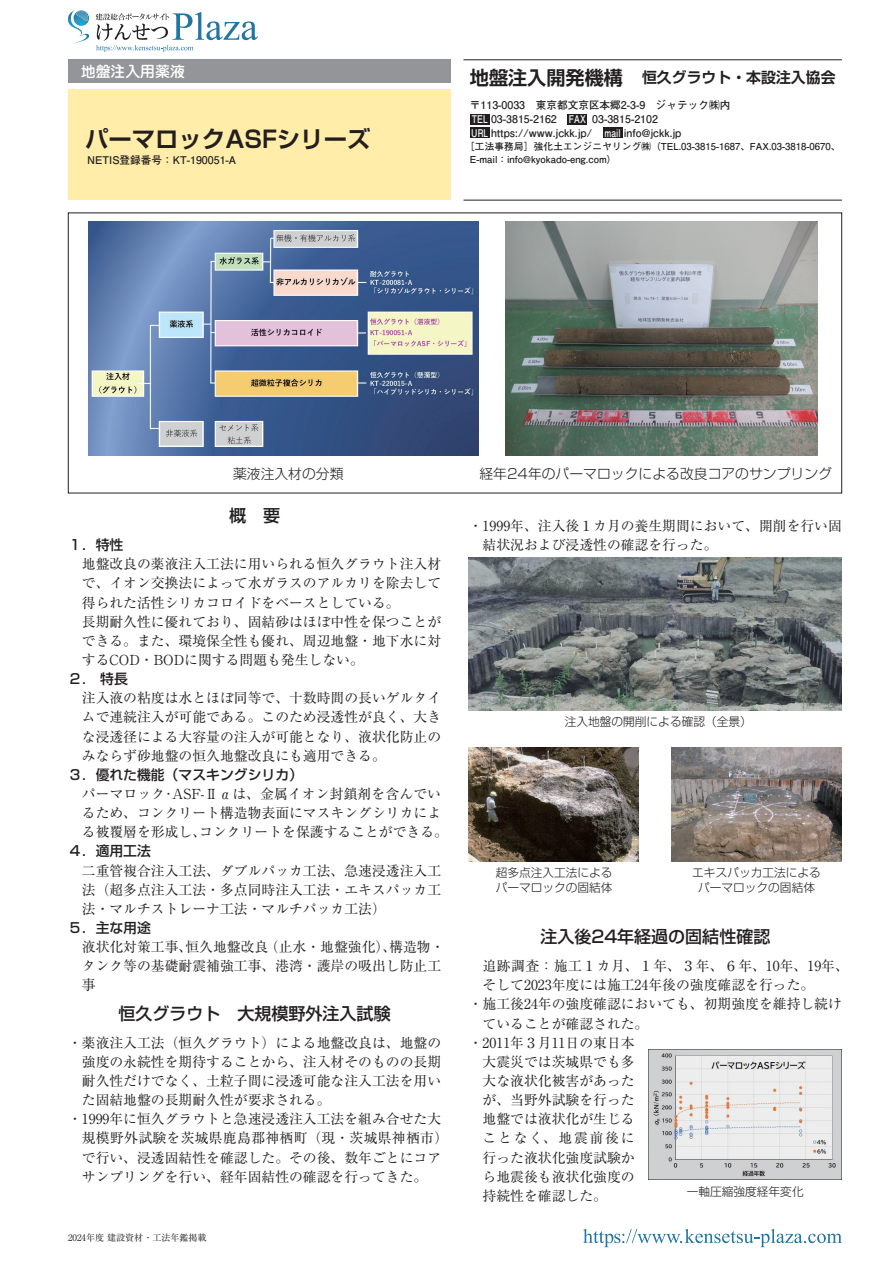
<style>
.page{position:relative;width:893px;height:1263px;background:#fff}
.page>*{position:absolute;margin:0;border:0;box-sizing:border-box;transform-origin:0 0}
.t1{font:700 23.4px "Shin Go Pr 6 De";color:#231f20}
.t2{font:500 16.95px "Shin Go Pr 6";color:#231f20}
.t3{font:700 14.85px "Shin Go Pr 6 De";color:#231f20}
.t4{font:500 14.85px "Jun 34 Pro";color:#fff}
.t5{font:13.8px/19.2px "Ryumin Pr 6";color:#231f20}
.t6{font:500 13.8px "Shin Go Pr 6";color:#231f20}
.t7{font:300 13.8px "Shin Go Pr 6";color:#231f20}
.t8{font:13.8px "Ryumin Pr 6";letter-spacing:.035em;color:#231f20}
.t9{font:13.8px "Ryumin Pr 6";letter-spacing:.02em;color:#231f20}
.t10{font:300 11.7px/14.9px "Shin Go Pr 6";color:#231f20}
.t11{font:700 10.65px/13.8px "Futo Go B101 Pr 6";color:#231f20}
.t12{font:700 9.6px/12.8px "Futo Go B101 Pr 6";color:#231f20}
.t13{font:9px "Ryumin Pr 6";color:#231f20}
.s1{font-size:19.2px}
.s2{color:#fff}
</style>
<div class="page">
<img style="left:88px;top:221px;width:391px;height:234px">
<img style="left:505px;top:221px;width:312px;height:234px">
<hr style="left:463px;top:200px;width:379px;height:1px;background:#231f20">
<hr style="left:463px;top:60px;width:379px;height:1px;background:#231f20">
<div style="left:68px;top:60px;width:383px;height:23px;background:#939598"></div>
<div style="left:68px;top:89px;width:383px;height:111px;background:#ffeda9"></div>
<div style="left:470px;top:114px;width:20px;height:10px;background:#231f20"></div>
<div style="left:567px;top:114px;width:20px;height:10px;background:#231f20"></div>
<div style="left:470px;top:128px;width:20px;height:10px;background:#231f20"></div>
<div style="left:603px;top:128px;width:19px;height:10px;background:#231f20"></div>
<img style="left:469px;top:557px;width:373px;height:153px">
<img style="left:469px;top:747px;width:170px;height:114px">
<img style="left:672px;top:747px;width:170px;height:114px">
<img style="left:648px;top:1049px;width:194px;height:130px">
<svg style="left:583px;top:1229px;width:259px;height:18px"></svg>
<img style="left:83px;top:10px;width:6px;height:16px">
<img style="left:83px;top:11px;width:6px;height:10px">
<img style="left:68px;top:10px;width:15px;height:23px">
<img style="left:75px;top:33px;width:15px;height:10px">
<svg style="left:95px;top:12px;width:163px;height:40px"></svg>
<p class="t4" style="left:81px;top:59px;width:106px">地盤注入用薬液</p>
<h1 class="t1" style="left:85px;top:120px;width:287px">パーマロックASFシリーズ</h1>
<p class="t11" style="left:87px;top:153px;width:151px">NETIS登録番号：KT-190051-A</p>
<p class="t3" style="left:470px;top:65px;width:367px"><span class="s1">地盤注入開発機構　</span>恒久グラウト・本設注入協会</p>
<p class="t11" style="left:470px;top:98px;width:262px">〒113-0033　東京都文京区本郷2-3-9　ジャテック㈱内<br><span class="s2">TEL</span> 03-3815-2162　<span class="s2">FAX</span> 03-3815-2102<br><span class="s2">URL</span> https://www.jckk.jp/　 <span class="s2">mail</span> info@jckk.jp</p>
<p class="t12" style="left:470px;top:139px;width:372px;text-indent:-5px">［工法事務局］強化土エンジニヤリング㈱（TEL.03-3815-1687、FAX.03-3818-0670、<br>E-mail：info@kyokado-eng.com）</p>
<p class="t7" style="left:233px;top:463px;width:112px">薬液注入材の分類</p>
<p class="t7" style="left:479px;top:463px;width:354px">経年24年のパーマロックによる改良コアのサンプリング</p>
<p class="t2" style="left:229px;top:502px;width:53px">概　要</p>
<p class="t5" style="left:483px;top:515px;width:361px;text-indent:-14px">・1999年、注入後１カ月の養生期間において、開削を行い固結状況および浸透性の確認を行った。</p>
<p class="t6" style="left:68px;top:533px;width:57px">１．特性</p>
<p class="t5" style="left:82px;top:554px;width:361px">地盤改良の薬液注入工法に用いられる恒久グラウト注入材で、イオン交換法によって水ガラスのアルカリを除去して得られた活性シリカコロイドをベースとしている。<br>長期耐久性に優れており、固結砂はほぼ中性を保つことができる。また、環境保全性も優れ、周辺地盤・地下水に対するCOD・BODに関する問題も発生しない。</p>
<p class="t6" style="left:68px;top:667px;width:61px">２． 特長</p>
<p class="t5" style="left:82px;top:688px;width:361px;text-align:justify">注入液の粘度は水とほぼ同等で、十数時間の長いゲルタイムで連続注入が可能である。このため浸透性が良く、大きな浸透径による大容量の注入が可能となり、液状化防止のみならず砂地盤の恒久地盤改良にも適用できる。</p>
<p class="t6" style="left:68px;top:763px;width:236px">３．優れた機能（マスキングシリカ）</p>
<p class="t5" style="left:82px;top:783px;width:368px">パーマロック･ASF-Ⅱαは、金属イオン封鎖剤を含んでいるため、コンクリート構造物表面にマスキングシリカによる被覆層を形成し、コンクリートを保護することができる。</p>
<p class="t6" style="left:68px;top:840px;width:84px">４．適用工法</p>
<p class="t5" style="left:82px;top:860px;width:361px;text-align:justify">二重管複合注入工法、ダブルパッカ工法、急速浸透注入工法（超多点注入工法・多点同時注入工法・エキスパッカ工法・マルチストレーナ工法・マルチパッカ工法）</p>
<p class="t6" style="left:68px;top:916px;width:84px">５．主な用途</p>
<p class="t5" style="left:82px;top:936px;width:364px">液状化対策工事、恒久地盤改良（止水・地盤強化）、構造物・タンク等の基礎耐震補強工事、港湾・護岸の吸出し防止工事</p>
<p class="t2" style="left:119px;top:1000px;width:274px">恒久グラウト　大規模野外注入試験</p>
<p class="t5" style="left:68px;top:1032px;width:375px">・薬液注入工法（恒久グラウト）による地盤改良は、地盤の</p>
<p class="t5" style="left:82px;top:1051px;width:361px">強度の永続性を期待することから、注入材そのものの長期</p>
<p class="t5" style="left:82px;top:1070px;width:361px">耐久性だけでなく、土粒子間に浸透可能な注入工法を用い</p>
<p class="t5" style="left:82px;top:1089px;width:250px">た固結地盤の長期耐久性が要求される。</p>
<p class="t5" style="left:68px;top:1109px;width:375px">・1999年に恒久グラウトと急速浸透注入工法を組み合せた大</p>
<p class="t9" style="left:82px;top:1127px;width:368px">規模野外試験を茨城県鹿島郡神栖町（現・茨城県神栖市）</p>
<p class="t5" style="left:82px;top:1147px;width:361px">で行い、浸透固結性を確認した。その後、数年ごとにコア</p>
<p class="t5" style="left:82px;top:1166px;width:347px">サンプリングを行い、経年固結性の確認を行ってきた。</p>
<p class="t10" style="left:565px;top:713px;width:189px">注入地盤の開削による確認（全景）</p>
<p class="t10" style="left:496px;top:864px;width:118px">超多点注入工法によるパーマロックの固結体</p>
<p class="t10" style="left:692px;top:864px;width:130px;text-align:center">エキスパッカ工法によるパーマロックの固結体</p>
<p class="t2" style="left:540px;top:923px;width:231px">注入後24年経過の固結性確認</p>
<p class="t8" style="left:483px;top:955px;width:368px">追跡調査：施工１カ月、１年、３年、６年、10年、19年、</p>
<p class="t5" style="left:483px;top:975px;width:333px">そして2023年度には施工24年後の強度確認を行った。</p>
<p class="t5" style="left:469px;top:994px;width:375px">・施工後24年の強度確認においても、初期強度を維持し続け</p>
<p class="t5" style="left:483px;top:1013px;width:167px">ていることが確認された。</p>
<p class="t5" style="left:483px;top:1032px;width:154px;text-align:justify;text-indent:-14px">・2011年３月11日の東日本大震災では茨城県でも多大な液状化被害があったが、当野外試験を行った地盤では液状化が生じることなく、地震前後に行った液状化強度試験から地震後も液状化強度の持続性を確認した。</p>
<p class="t10" style="left:687px;top:1183px;width:118px">一軸圧縮強度経年変化</p>
<p class="t13" style="left:68px;top:1230px;width:140px">2024年度 建設資材・工法年鑑掲載</p>
<p class="t13" style="left:82px;top:1230px;width:6px">3</p>
</div>
